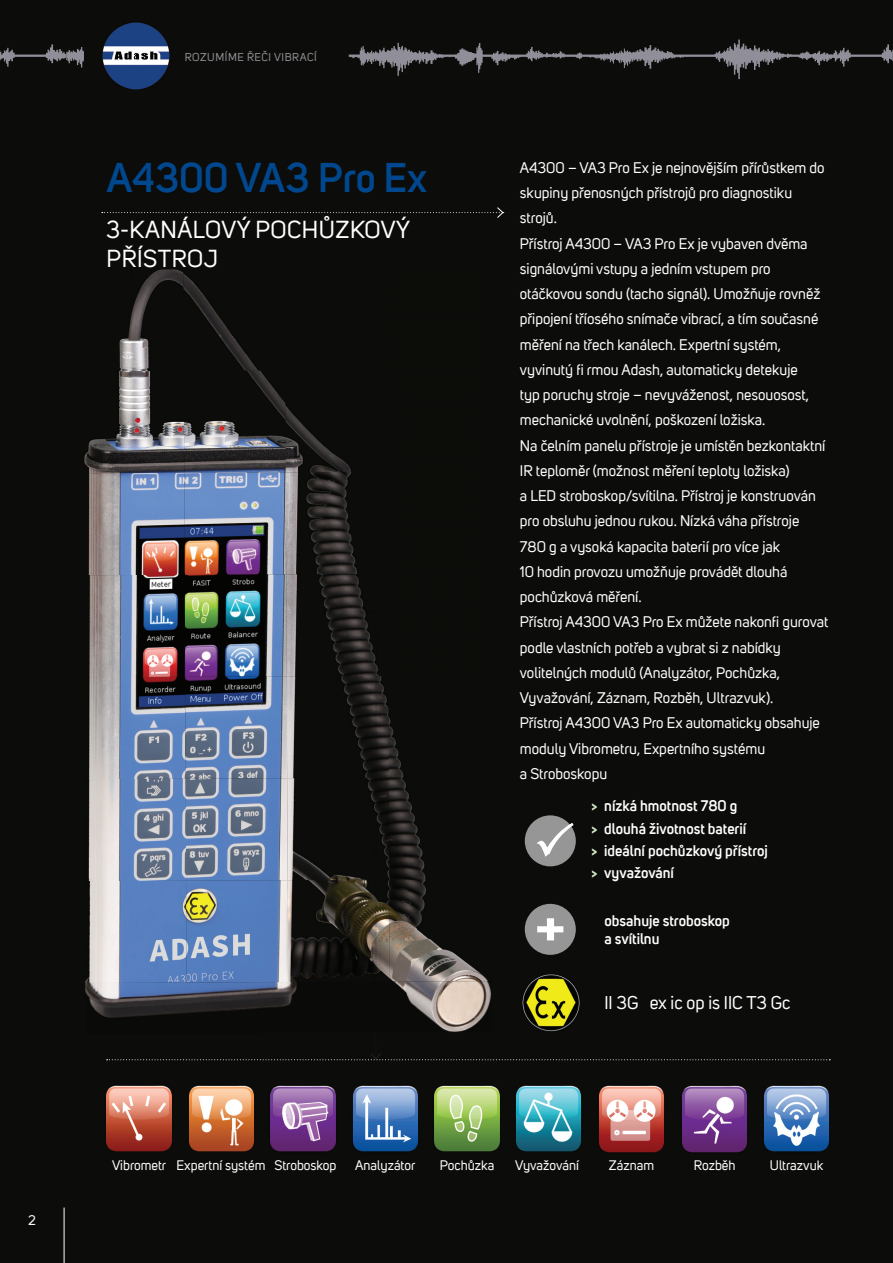
<style>
.page{position:relative;width:893px;height:1263px;background:#0c0c0a}
.page>*{position:absolute;margin:0;border:0;box-sizing:border-box;transform-origin:0 0}
.t1{font:600 40.5px "Uni Sans";color:#01478d}
.t2{font:24px/28.8px "Uni Sans";letter-spacing:.02em;color:#fff}
.t3{font:18px "Uni Sans";color:#fff}
.t4{font:15px/25.2px "Uni Sans";color:#fff}
.t5{font:600 15px/22.2px "Uni Sans";color:#fff}
.t6{font:13.5px "Uni Sans";color:#fff}
.t7{font:11.1px "Uni Sans";letter-spacing:.05em;color:#8d8f92}
.s1{font-weight:700;font-size:13.5px;color:#d2e7c5}
</style>
<div class="page">
<img style="left:102px;top:22px;width:68px;height:68px">
<svg style="left:349px;top:40px;width:544px;height:39px"></svg>
<svg style="left:0;top:44px;width:84px;height:23px"></svg>
<hr style="left:64px;top:1208px;width:1px;height:55px;background:#fff">
<svg style="left:102px;top:207px;width:402px;height:11px"></svg>
<svg style="left:107px;top:815px;width:723px;height:245px"></svg>
<img style="left:353px;top:1085px;width:65px;height:67px">
<img style="left:434px;top:1085px;width:66px;height:67px">
<img style="left:270px;top:1085px;width:66px;height:67px">
<img style="left:189px;top:1085px;width:65px;height:67px">
<img style="left:516px;top:1085px;width:65px;height:67px">
<img style="left:106px;top:1085px;width:66px;height:67px">
<img style="left:599px;top:1085px;width:65px;height:68px">
<img style="left:682px;top:1085px;width:65px;height:68px">
<img style="left:764px;top:1085px;width:65px;height:67px">
<img style="left:520px;top:969px;width:64px;height:66px">
<img style="left:119px;top:269px;width:139px;height:101px">
<img style="left:84px;top:370px;width:267px;height:101px">
<img style="left:88px;top:471px;width:269px;height:102px">
<img style="left:88px;top:573px;width:290px;height:102px">
<img style="left:89px;top:675px;width:315px;height:102px">
<img style="left:88px;top:777px;width:403px;height:102px">
<img style="left:85px;top:879px;width:406px;height:102px">
<img style="left:85px;top:981px;width:406px;height:53px">
<img style="left:375px;top:951px;width:1px;height:81px">
<img style="left:325px;top:611px;width:51px;height:1px">
<p class="t6" style="left:28px;top:1215px;width:9px">2</p>
<p class="t7" style="left:185px;top:53px;width:134px">ROZUMÍME ŘEČI VIBRACÍ</p>
<h1 class="t1" style="left:107px;top:153px;width:322px">A4300 VA3 Pro Ex</h1>
<h2 class="t2" style="left:106px;top:217px;width:305px">3-KANÁLOVÝ POCHŮZKOVÝ<br>PŘÍSTROJ</h2>
<p class="t4" style="left:520px;top:156px;width:310px">A4300 – VA3 Pro Ex je nejnovějším přírůstkem do skupiny přenosných přístrojů pro diagnostiku strojů.<br>Přístroj A4300 – VA3 Pro Ex je vybaven dvěma signálovými vstupy a jedním vstupem pro otáčkovou sondu (tacho signál). Umožňuje rovněž připojení tříosého snímače vibrací, a tím současné měření na třech kanálech. Expertní systém, vyvinutý fi rmou Adash, automaticky detekuje<br>typ poruchy stroje – nevyváženost, nesouosost, mechanické uvolnění, poškození ložiska.<br>Na čelním panelu přístroje je umístěn bezkontaktní IR teploměr (možnost měření teploty ložiska)<br>a LED stroboskop/svítilna. Přístroj je konstruován pro obsluhu jednou rukou. Nízká váha přístroje 780 g a vysoká kapacita baterií pro více jak<br>10 hodin provozu umožňuje provádět dlouhá pochůzková měření.<br>Přístroj A4300 VA3 Pro Ex můžete nakonfi gurovat podle vlastních potřeb a vybrat si z nabídky volitelných modulů (Analyzátor, Pochůzka, Vyvažování, Záznam, Rozběh, Ultrazvuk).<br>Přístroj A4300 VA3 Pro Ex automaticky obsahuje moduly Vibrometru, Expertního systému<br>a Stroboskopu</p>
<p class="t5" style="left:591px;top:795px;width:178px"><span class="s1">&gt;</span> nízká hmotnost 780 g<br><span class="s1">&gt;</span> dlouhá životnost baterií<br><span class="s1">&gt;</span> ideální pochůzkový přístroj <span class="s1">&gt;</span> vyvažování</p>
<p class="t5" style="left:604px;top:912px;width:127px;line-height:17.7px">obsahuje stroboskop a svítilnu</p>
<p class="t3" style="left:604px;top:995px;width:187px">II 3G ex ic op is IIC T3 Gc</p>
<p class="t6" style="left:112px;top:1160px;width:226px">Vibrometr Expertní systém Stroboskop</p>
<p class="t6" style="left:355px;top:1160px;width:62px">Analyzátor</p>
<p class="t6" style="left:440px;top:1160px;width:56px">Pochůzka</p>
<p class="t6" style="left:515px;top:1160px;width:65px">Vyvažování</p>
<p class="t6" style="left:609px;top:1160px;width:47px">Záznam</p>
<p class="t6" style="left:694px;top:1160px;width:43px">Rozběh</p>
<p class="t6" style="left:770px;top:1160px;width:55px">Ultrazvuk</p>
</div>
